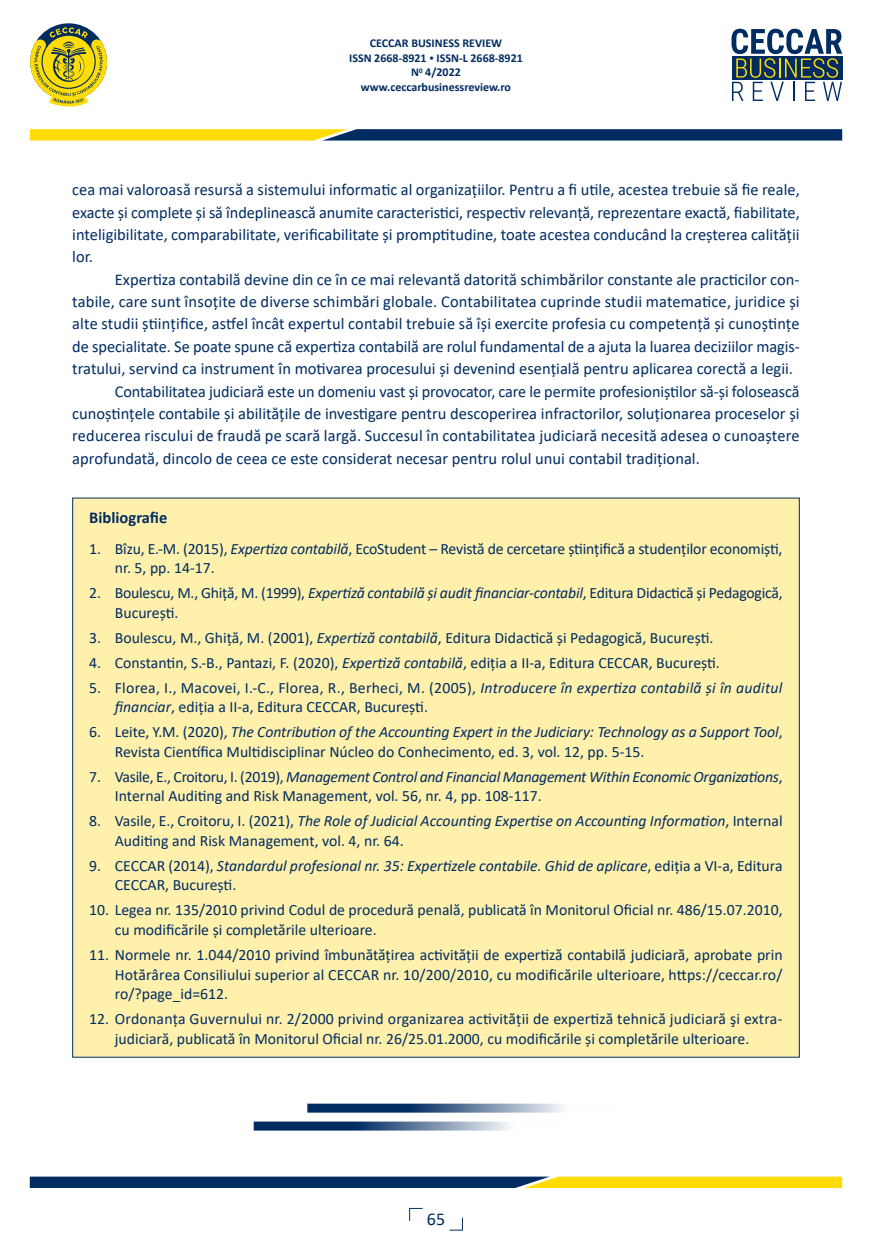
<style>
.page{position:relative;width:872px;height:1255px;background:#fff}
.page>*{position:absolute;margin:0;border:0;box-sizing:border-box;transform-origin:0 0}
.t1{font:18px "Calibri";color:#002c62}
.t2{font:16.5px/22.4px "Calibri";color:#002c62;text-align:justify}
.t3{font:700 16.5px "Calibri";color:#002c62}
.t4{font:15.75px/19.5px "Calibri";color:#002c62}
.t5{font:italic 15.75px/19.5px "Calibri";color:#002c62}
.t6{font:700 12px/14.4px "Calibri";color:#002c62;text-align:center}
.s1{font-size:9px}
.s2{font-style:italic}
.s3{font-style:normal}
</style>
<div class="page">
<svg style="left:449px;top:1217px;width:14px;height:13px"></svg>
<svg style="left:731px;top:29px;width:111px;height:72px"></svg>
<svg style="left:30px;top:129px;width:812px;height:11px;background:#647144"></svg>
<svg style="left:30px;top:27px;width:77px;height:80px"></svg>
<svg style="left:30px;top:1176px;width:812px;height:11px;background:#69774c"></svg>
<svg style="left:409px;top:1207px;width:13px;height:13px"></svg>
<div style="left:72px;top:497px;width:727px;height:560px;background:#fff0ab"></div>
<svg style="left:307px;top:1103px;width:256px;height:9px;background:#567396"></svg>
<svg style="left:254px;top:1121px;width:256px;height:9px;background:#557296"></svg>
<p class="t6" style="left:349px;top:36px;width:175px">CECCAR BUSINESS REVIEW<br>ISSN 2668-8921 <span class="s1">•</span> ISSN-L 2668-8921<br>N<sup>0</sup> 4/2022 www.ceccarbusinessreview.ro</p>
<p class="t2" style="left:72px;top:178px;width:729px">cea mai valoroasă resursă a sistemului informatic al organizațiilor. Pentru a fi utile, acestea trebuie să fie reale, exacte și complete și să îndeplinească anumite caracteristici, respectiv relevanță, reprezentare exactă, fiabilitate, inteligibilitate, comparabilitate, verificabilitate și promptitudine, toate acestea conducând la creșterea calității lor.</p>
<p class="t2" style="left:115px;top:268px;width:685px">Expertiza contabilă devine din ce în ce mai relevantă datorită schimbărilor constante ale practicilor con-</p>
<p class="t2" style="left:72px;top:290px;width:729px">tabile, care sunt însoțite de diverse schimbări globale. Contabilitatea cuprinde studii matematice, juridice și</p>
<p class="t2" style="left:72px;top:312px;width:728px">alte studii științifice, astfel încât expertul contabil trebuie să își exercite profesia cu competență și cunoștințe</p>
<p class="t2" style="left:72px;top:335px;width:728px">de specialitate. Se poate spune că expertiza contabilă are rolul fundamental de a ajuta la luarea deciziilor magis-</p>
<p class="t2" style="left:72px;top:357px;width:722px">tratului, servind ca instrument în motivarea procesului și devenind esențială pentru aplicarea corectă a legii.</p>
<p class="t2" style="left:115px;top:379px;width:686px">Contabilitatea judiciară este un domeniu vast și provocator, care le permite profesioniștilor să-și folosească</p>
<p class="t2" style="left:72px;top:402px;width:729px">cunoștințele contabile și abilitățile de investigare pentru descoperirea infractorilor, soluționarea proceselor și</p>
<p class="t2" style="left:72px;top:424px;width:728px">reducerea riscului de fraudă pe scară largă. Succesul în contabilitatea judiciară necesită adesea o cunoaștere</p>
<p class="t2" style="left:72px;top:446px;width:629px">aprofundată, dincolo de ceea ce este considerat necesar pentru rolul unui contabil tradițional.</p>
<p class="t3" style="left:89px;top:506px;width:79px">Bibliografie</p>
<p class="t4" style="left:115px;top:538px;width:669px;text-indent:-26px">1. Bîzu, E.-M. (2015), <span class="s2">Expertiza contabilă</span>, EcoStudent – Revistă de cercetare științifică a studenților economiști, nr. 5, pp. 14-17.</p>
<p class="t4" style="left:115px;top:582px;width:669px;text-indent:-26px">2. Boulescu, M., Ghiță, M. (1999), <span class="s2">Expertiză contabilă și audit financiar-contabil</span>, Editura Didactică și Pedagogică,<br>București.</p>
<p class="t4" style="left:89px;top:627px;width:625px">3. Boulescu, M., Ghiță, M. (2001), <span class="s2">Expertiză contabilă</span>, Editura Didactică și Pedagogică, București.</p>
<p class="t4" style="left:89px;top:652px;width:632px">4. Constantin, S.-B., Pantazi, F. (2020), <span class="s2">Expertiză contabilă</span>, ediția a II-a, Editura CECCAR, București.</p>
<p class="t4" style="left:115px;top:677px;width:669px;text-indent:-26px">5. Florea, I., Macovei, I.-C., Florea, R., Berheci, M. (2005), <span class="s2">Introducere în expertiza contabilă și în auditul financiar</span>, ediția a II-a, Editura CECCAR, București.</p>
<p class="t4" style="left:115px;top:722px;width:669px;text-indent:-26px">6. Leite, Y.M. (2020), <span class="s2">The Contribution of the Accounting Expert in the Judiciary: Technology as a Support Tool</span>,<br>Revista Científica Multidisciplinar Núcleo do Conhecimento, ed. 3, vol. 12, pp. 5-15.</p>
<p class="t4" style="left:115px;top:766px;width:669px;text-indent:-26px">7. Vasile, E., Croitoru, I. (2019), <span class="s2">Management Control and Financial Management Within Economic Organizations</span>,<br>Internal Auditing and Risk Management, vol. 56, nr. 4, pp. 108-117.</p>
<p class="t4" style="left:115px;top:811px;width:669px;text-indent:-26px">8. Vasile, E., Croitoru, I. (2021), <span class="s2">The Role of Judicial Accounting Expertise on Accounting Information</span>, Internal<br>Auditing and Risk Management, vol. 4, nr. 64.</p>
<p class="t5" style="left:115px;top:855px;width:669px;text-indent:-26px"><span class="s3">9. CECCAR (2014),</span> Standardul profesional nr. 35: Expertizele contabile. Ghid de aplicare<span class="s3">, ediția a VI-a, Editura<br>CECCAR, București.</span></p>
<p class="t4" style="left:115px;top:900px;width:669px;text-indent:-26px">10. Legea nr. 135/2010 privind Codul de procedură penală, publicată în Monitorul Oficial nr. 486/15.07.2010, cu modificările și completările ulterioare.</p>
<p class="t4" style="left:115px;top:944px;width:669px;text-align:justify;text-indent:-26px">11. Normele nr. 1.044/2010 privind îmbunătățirea activității de expertiză contabilă judiciară, aprobate prin Hotărârea Consiliului superior al CECCAR nr. 10/200/2010, cu modificările ulterioare, https://ceccar.ro/ ro/?page_id=612.</p>
<p class="t4" style="left:89px;top:1008px;width:693px;text-align:center">12. Ordonanța Guvernului nr. 2/2000 privind organizarea activității de expertiză tehnică judiciară şi extra&shy;judiciară, publicată în Monitorul Oficial nr. 26/25.01.2000, cu modificările și completările ulterioare.</p>
<p class="t1" style="left:427px;top:1206px;width:20px">65</p>
</div>
